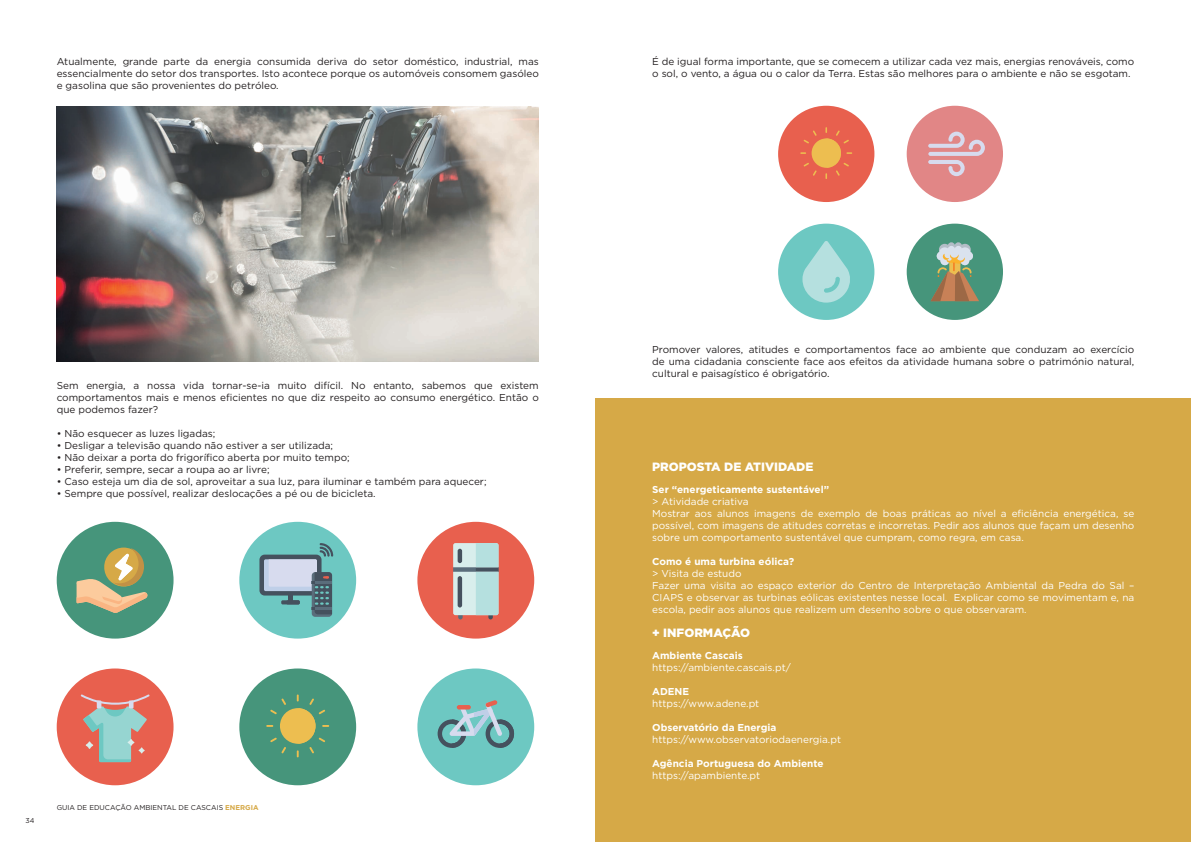
<style>
.page{position:relative;width:1191px;height:842px;background:#fff}
.page>*{position:absolute;margin:0;border:0;box-sizing:border-box;transform-origin:0 0}
.t1{font:900 12px "Gotham";color:#fff}
.t2{font:10px/12px "Gotham";color:#231f20;text-align:justify}
.t3{font:10px/12px "Gotham";color:#fff}
.t4{font:700 10px "Gotham";color:#fff}
.t5{font:7px "Gotham";color:#231f20}
.s1{font-weight:700;color:#d6a947}
.s2{color:#d6a947}
</style>
<div class="page">
<img style="left:57px;top:106px;width:482px;height:255px">
<div style="left:57px;top:522px;width:116px;height:117px;background:#46957b;border-radius:50%"></div>
<div style="left:57px;top:668px;width:116px;height:117px;background:#e8604e;border-radius:50%"></div>
<div style="left:239px;top:522px;width:117px;height:117px;background:#6dc8c2;border-radius:50%"></div>
<div style="left:239px;top:668px;width:117px;height:117px;background:#46957b;border-radius:50%"></div>
<div style="left:417px;top:522px;width:117px;height:117px;background:#e8604e;border-radius:50%"></div>
<div style="left:417px;top:668px;width:117px;height:117px;background:#6dc8c2;border-radius:50%"></div>
<svg style="left:77px;top:548px;width:70px;height:65px"></svg>
<div style="left:259px;top:555px;width:62px;height:40px;background:#45515e;border-radius:5px"></div>
<div style="left:264px;top:559px;width:53px;height:32px;background:#bfcfe8;border-radius:2px"></div>
<svg style="left:269px;top:543px;width:64px;height:74px"></svg>
<svg style="left:453px;top:543px;width:45px;height:76px;background:#b8cfce"></svg>
<svg style="left:81px;top:694px;width:69px;height:68px"></svg>
<div style="left:280px;top:708px;width:35px;height:36px;background:#edbe50;border-radius:50%"></div>
<svg style="left:270px;top:698px;width:16px;height:16px"></svg>
<svg style="left:266px;top:725px;width:7px;height:2px"></svg>
<svg style="left:270px;top:737px;width:16px;height:16px"></svg>
<svg style="left:296px;top:694px;width:33px;height:63px"></svg>
<svg style="left:437px;top:700px;width:77px;height:48px"></svg>
<div style="left:595px;top:398px;width:596px;height:444px;background:#d6a947"></div>
<div style="left:778px;top:106px;width:96px;height:96px;background:#e8604e;border-radius:50%"></div>
<div style="left:906px;top:106px;width:97px;height:96px;background:#e18686;border-radius:50%"></div>
<div style="left:778px;top:224px;width:96px;height:96px;background:#6dc8c2;border-radius:50%"></div>
<div style="left:906px;top:224px;width:97px;height:96px;background:#46957b;border-radius:50%"></div>
<div style="left:811px;top:138px;width:30px;height:30px;background:#edbe50;border-radius:50%"></div>
<svg style="left:803px;top:130px;width:13px;height:13px"></svg>
<svg style="left:800px;top:152px;width:6px;height:2px"></svg>
<svg style="left:803px;top:163px;width:13px;height:13px"></svg>
<svg style="left:824px;top:127px;width:28px;height:52px"></svg>
<svg style="left:928px;top:132px;width:57px;height:44px"></svg>
<svg style="left:802px;top:241px;width:48px;height:62px"></svg>
<svg style="left:930px;top:242px;width:49px;height:59px"></svg>
<p class="t2" style="left:57px;top:55px;width:483px">Atualmente, grande parte da energia consumida deriva do setor doméstico, industrial, mas essencialmente do setor dos transportes. Isto acontece porque os automóveis consomem gasóleo e gasolina que são provenientes do petróleo.</p>
<p class="t2" style="left:57px;top:379px;width:483px">Sem energia, a nossa vida tornar-se-ia muito difícil. No entanto, sabemos que existem comportamentos mais e menos eficientes no que diz respeito ao consumo energético. Então o que podemos fazer?</p>
<p class="t2" style="left:57px;top:427px;width:160px">• Não esquecer as luzes ligadas;</p>
<p class="t2" style="left:57px;top:439px;width:278px">• Desligar a televisão quando não estiver a ser utilizada;</p>
<p class="t2" style="left:57px;top:451px;width:294px">• Não deixar a porta do frigorífico aberta por muito tempo;</p>
<p class="t2" style="left:57px;top:463px;width:214px">• Preferir, sempre, secar a roupa ao ar livre;</p>
<p class="t2" style="left:57px;top:475px;width:431px">• Caso esteja um dia de sol, aproveitar a sua luz, para iluminar e também para aquecer;</p>
<p class="t2" style="left:57px;top:487px;width:320px">• Sempre que possível, realizar deslocações a pé ou de bicicleta.</p>
<p class="t5" style="left:26px;top:816px;width:10px">34</p>
<p class="t5" style="left:57px;top:803px;width:203px">GUIA DE EDUCAÇÃO AMBIENTAL DE CASCAIS <span class="s1">ENERGIA</span></p>
<p class="t2" style="left:652px;top:55px;width:483px">É de igual forma importante, que se comecem a utilizar cada vez mais, energias renováveis, como o sol, o vento, a água ou o calor da Terra. Estas são melhores para o ambiente e não se esgotam.</p>
<p class="t2" style="left:652px;top:343px;width:483px">Promover valores, atitudes e comportamentos face ao ambiente que conduzam ao exercício de uma cidadania consciente face aos efeitos da atividade humana sobre o património natural, cultural e paisagístico é obrigatório.</p>
<p class="t1" style="left:652px;top:458px;width:170px">PROPOSTA DE ATIVIDADE<span class="s2">S</span></p>
<p class="t4" style="left:652px;top:482px;width:178px">Ser “energeticamente sustentável”</p>
<p class="t3" style="left:652px;top:495px;width:483px">&gt; Atividade criativa<br>Mostrar aos alunos imagens de exemplo de boas práticas ao nível a eficiência energética, se possível, com imagens de atitudes corretas e incorretas. Pedir aos alunos que façam um desenho sobre um comportamento sustentável que cumpram, como regra, em casa.</p>
<p class="t4" style="left:652px;top:554px;width:143px">Como é uma turbina eólica?</p>
<p class="t3" style="left:652px;top:567px;width:483px">&gt; Visita de estudo<br>Fazer uma visita ao espaço exterior do Centro de Interpretação Ambiental da Pedra do Sal – CIAPS e observar as turbinas eólicas existentes nesse local. Explicar como se movimentam e, na escola, pedir aos alunos que realizem um desenho sobre o que observaram.</p>
<p class="t4" style="left:652px;top:649px;width:92px">Ambiente Cascais</p>
<p class="t3" style="left:652px;top:661px;width:140px">https://ambiente.cascais.pt/</p>
<p class="t4" style="left:652px;top:685px;width:39px">ADENE</p>
<p class="t3" style="left:652px;top:697px;width:109px">https://www.adene.pt</p>
<p class="t4" style="left:652px;top:721px;width:126px">Observatório da Energia</p>
<p class="t3" style="left:652px;top:733px;width:190px">https://www.observatoriodaenergia.pt</p>
<p class="t4" style="left:652px;top:757px;width:173px">Agência Portuguesa do Ambiente</p>
<p class="t3" style="left:652px;top:769px;width:110px">https://apambiente.pt</p>
<p class="t1" style="left:652px;top:625px;width:99px">+ INFORMAÇÃO</p>
</div>
